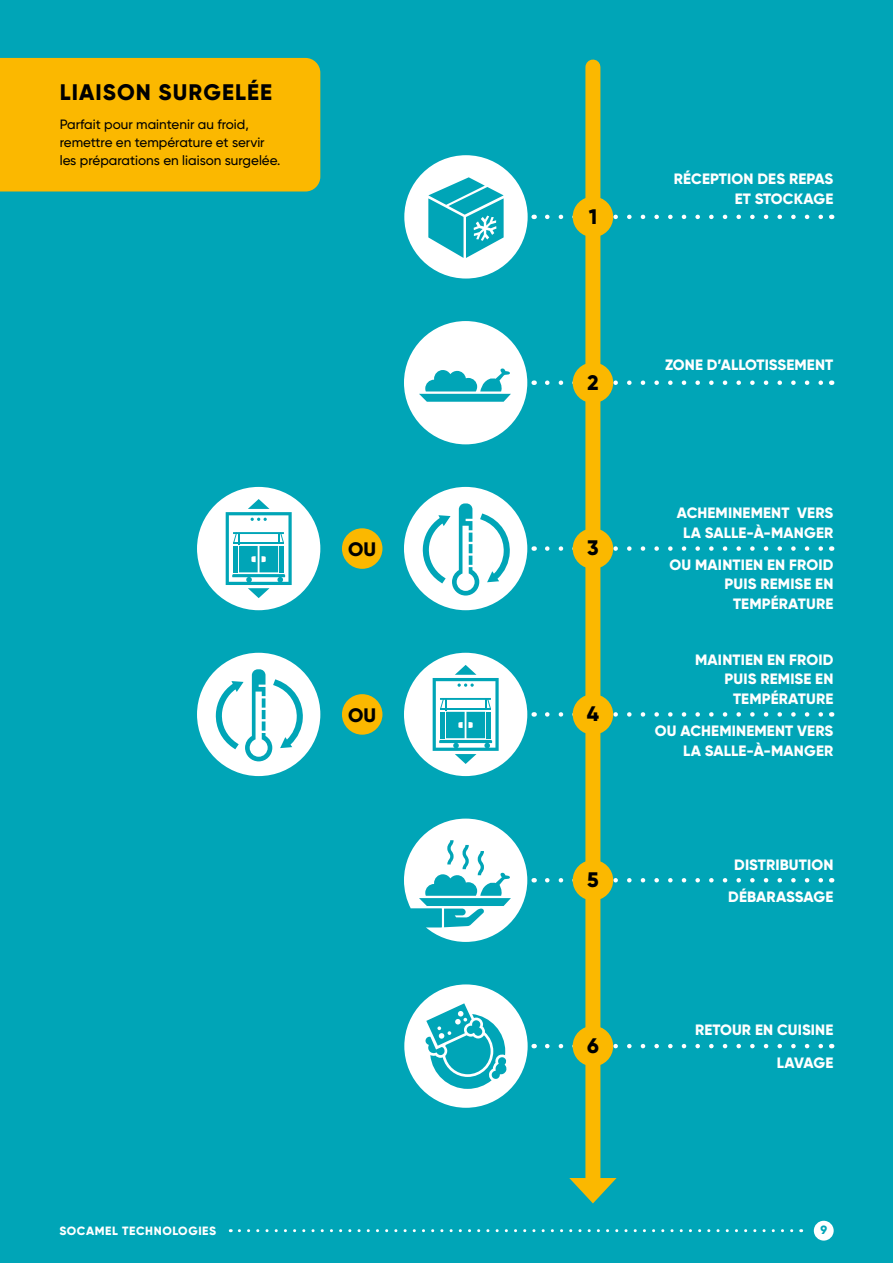
<style>
.page{position:relative;width:893px;height:1263px;background:#00a5b7}
.page>*{position:absolute;margin:0;border:0;box-sizing:border-box;transform-origin:0 0}
.t1{font:800 22.5px "Gilroy";letter-spacing:.05em;color:#000}
.t2{font:800 21px "Gilroy";color:#000}
.t3{font:800 19.5px "Gilroy";color:#000}
.t4{font:800 15px/19.5px "Gilroy";letter-spacing:.01em;color:#fff;text-align:right}
.t5{font:500 13.5px/18px "Gilroy";color:#000}
.t6{font:800 12px "Gilroy";letter-spacing:.05em;color:#fff}
.t7{font:800 12px "Gilroy";color:#00a5b7}
</style>
<div class="page">
<div style="left:0;top:58px;width:320px;height:133px;background:#fbb800"></div>
<div style="left:585px;top:67px;width:15px;height:1121px;background:#fbb800"></div>
<svg style="left:569px;top:1178px;width:48px;height:25px"></svg>
<svg style="left:547px;top:215px;width:276px;height:4px"></svg>
<div style="left:404px;top:155px;width:124px;height:124px;background:#fff;border-radius:50%"></div>
<svg style="left:428px;top:177px;width:76px;height:81px"></svg>
<div style="left:573px;top:197px;width:40px;height:40px;background:#fbb800;border-radius:50%"></div>
<svg style="left:547px;top:380px;width:276px;height:5px"></svg>
<div style="left:404px;top:321px;width:123px;height:123px;background:#fff;border-radius:50%"></div>
<svg style="left:419px;top:368px;width:92px;height:34px"></svg>
<div style="left:573px;top:362px;width:40px;height:41px;background:#fbb800;border-radius:50%"></div>
<svg style="left:547px;top:878px;width:276px;height:4px"></svg>
<div style="left:573px;top:860px;width:40px;height:40px;background:#fbb800;border-radius:50%"></div>
<svg style="left:404px;top:819px;width:123px;height:123px"></svg>
<svg style="left:547px;top:1044px;width:276px;height:4px"></svg>
<div style="left:573px;top:1026px;width:40px;height:40px;background:#fbb800;border-radius:50%"></div>
<div style="left:404px;top:984px;width:124px;height:124px;background:#fff;border-radius:50%"></div>
<svg style="left:425px;top:1003px;width:82px;height:86px"></svg>
<svg style="left:547px;top:546px;width:276px;height:5px"></svg>
<div style="left:573px;top:528px;width:40px;height:41px;background:#fbb800;border-radius:50%"></div>
<div style="left:342px;top:528px;width:40px;height:41px;background:#fbb800;border-radius:50%"></div>
<div style="left:404px;top:487px;width:123px;height:123px;background:#fff;border-radius:50%"></div>
<svg style="left:422px;top:503px;width:89px;height:92px"></svg>
<svg style="left:547px;top:712px;width:276px;height:5px"></svg>
<div style="left:573px;top:694px;width:40px;height:41px;background:#fbb800;border-radius:50%"></div>
<div style="left:197px;top:653px;width:123px;height:123px;background:#fff;border-radius:50%"></div>
<svg style="left:215px;top:669px;width:89px;height:92px"></svg>
<div style="left:342px;top:694px;width:40px;height:41px;background:#fbb800;border-radius:50%"></div>
<div style="left:197px;top:487px;width:123px;height:123px;background:#fff;border-radius:50%"></div>
<svg style="left:226px;top:499px;width:66px;height:99px"></svg>
<hr style="left:233px;top:543px;width:51px;height:1px;background:#00a5b7">
<div style="left:404px;top:653px;width:123px;height:123px;background:#fff;border-radius:50%"></div>
<svg style="left:433px;top:665px;width:66px;height:99px"></svg>
<hr style="left:440px;top:708px;width:51px;height:2px;background:#00a5b7">
<svg style="left:239px;top:1229px;width:563px;height:3px"></svg>
<div style="left:814px;top:1221px;width:20px;height:19px;background:#fff;border-radius:50%"></div>
<h1 class="t1" style="left:60px;top:78px;width:214px">LIAISON SURGELÉE</h1>
<p class="t5" style="left:60px;top:115px;width:222px">Parfait pour maintenir au froid, remettre en température et servir les préparations en liaison surgelée.</p>
<h2 class="t2" style="left:589px;top:203px;width:10px">1</h2>
<h2 class="t2" style="left:587px;top:369px;width:13px">2</h2>
<h3 class="t3" style="left:348px;top:537px;width:30px">OU</h3>
<h2 class="t2" style="left:587px;top:535px;width:13px">3</h2>
<h3 class="t3" style="left:348px;top:703px;width:30px">OU</h3>
<h2 class="t2" style="left:587px;top:701px;width:14px">4</h2>
<h2 class="t2" style="left:587px;top:866px;width:13px">5</h2>
<h2 class="t2" style="left:587px;top:1032px;width:13px">6</h2>
<p class="t4" style="left:674px;top:169px;width:161px">RÉCEPTION DES REPAS<br>ET STOCKAGE</p>
<p class="t4" style="left:665px;top:355px;width:170px">ZONE D’ALLOTISSEMENT</p>
<p class="t4" style="left:677px;top:503px;width:158px;text-align:center">ACHEMINEMENT VERS<br>LA SALLE-À-MANGER</p>
<p class="t4" style="left:670px;top:555px;width:165px">OU MAINTIEN EN FROID<br>PUIS REMISE EN<br>TEMPÉRATURE</p>
<p class="t4" style="left:695px;top:650px;width:140px">MAINTIEN EN FROID<br>PUIS REMISE EN<br>TEMPÉRATURE</p>
<p class="t4" style="left:655px;top:721px;width:180px">OU ACHEMINEMENT VERS<br>LA SALLE-À-MANGER</p>
<p class="t4" style="left:728px;top:848px;width:107px;line-height:32.2px;text-align:center">DISTRIBUTION<br>DÉBARASSAGE</p>
<p class="t4" style="left:695px;top:1014px;width:140px;line-height:32.2px">RETOUR EN CUISINE<br>LAVAGE</p>
<p class="t6" style="left:59px;top:1223px;width:158px">SOCAMEL TECHNOLOGIES</p>
<p class="t7" style="left:820px;top:1222px;width:8px">9</p>
</div>
